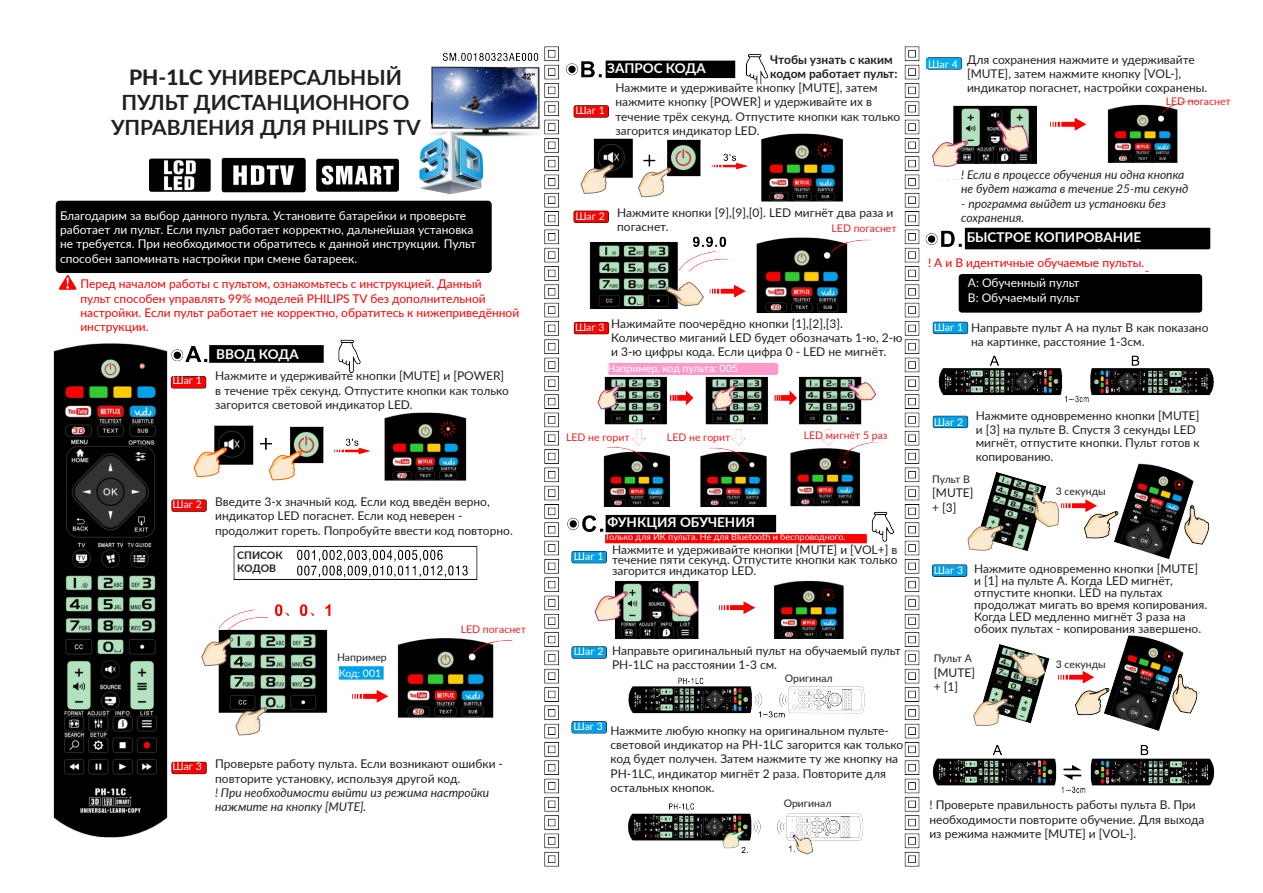
<style>
.page{position:relative;width:1263px;height:893px;background:#fff}
.page>*{position:absolute;margin:0;border:0;box-sizing:border-box;transform-origin:0 0}
.t1{font:700 21px/25.2px "Lato";color:#231f20;text-align:center}
.t2{font:700 13.5px "Lato";color:#fff}
.t3{font:12px/14.4px "Lato";color:#231f20}
.t4{font:12px/14.4px "Lato";color:#fff}
.t5{font:12px/14.4px "Lato";color:#f00}
.t6{font:italic 12px/14.4px "Lato";color:#231f20}
.t7{font:700 12px/14.4px "Lato";color:#231f20}
.t8{font:10.5px "Lato";color:#fff}
.t9{font:10.5px "Lato";color:#ed1f24}
.t10{font:10.5px "Lato";color:#231f20}
.t11{font:700 10.5px/12.6px "Lato";color:#231f20}
.t12{font:9px "Lato";color:#fff}
.s1{font-weight:800}
</style>
<div class="page">
<img style="left:53px;top:46px;width:1162px;height:821px">
<div style="left:926px;top:59px;width:34px;height:10px;background:#00aeef"></div>
<div style="left:930px;top:645px;width:19px;height:17px;background:#fff"></div>
<p class="t1" style="left:111px;top:64px;width:311px"><span class="s1">PH-1LC</span> УНИВЕРСАЛЬНЫЙ<br>ПУЛЬТ ДИСТАНЦИОННОГО<br>УПРАВЛЕНИЯ ДЛЯ PHILIPS TV</p>
<p class="t4" style="left:60px;top:208px;width:418px">Благодарим за выбор данного пульта. Установите батарейки и проверьте работает ли пульт. Если пульт работает корректно, дальнейшая установка не требуется. При необходимости обратитесь к данной инструкции. Пульт способен запоминать настройки при смене батареек.</p>
<p class="t5" style="left:80px;top:276px;width:440px">Перед началом работы с пультом, ознакомьтесь с инструкцией. Данный<br>пульт способен управлять 99% моделей PHILIPS TV без дополнительной настройки. Если пульт работает не корректно, обратитесь к нижеприведённой инструкции.</p>
<p class="t8" style="left:172px;top:373px;width:31px">Шаг 1</p>
<p class="t2" style="left:216px;top:344px;width:84px">ВВОД КОДА</p>
<p class="t3" style="left:215px;top:368px;width:295px">Нажмите и удерживайте кнопки [MUTE] и [POWER] в течение трёх секунд. Отпустите кнопки как только загорится световой индикатор LED.</p>
<p class="t8" style="left:172px;top:496px;width:31px">Шаг 2</p>
<p class="t3" style="left:215px;top:494px;width:299px">Введите 3-х значный код. Если код введён верно, индикатор LED погаснет. Если код неверен - продолжит гореть. Попробуйте ввести код повторно.</p>
<p class="t11" style="left:237px;top:549px;width:47px">СПИСОК<br>КОДОВ</p>
<p class="t10" style="left:337px;top:650px;width:51px">Например</p>
<p class="t8" style="left:339px;top:665px;width:44px">Код: 001</p>
<p class="t9" style="left:461px;top:621px;width:67px">LED погаснет</p>
<p class="t8" style="left:172px;top:758px;width:31px">Шаг 3</p>
<p class="t3" style="left:215px;top:756px;width:289px">Проверьте работу пульта. Если возникают ошибки - повторите установку, используя другой код.</p>
<p class="t6" style="left:215px;top:785px;width:276px">! При необходимости выйти из режима настройки нажмите на кнопку [MUTE].</p>
<p class="t2" style="left:607px;top:58px;width:100px">ЗАПРОС КОДА</p>
<p class="t7" style="left:770px;top:52px;width:129px">Чтобы узнать с каким кодом работает пульт:</p>
<p class="t8" style="left:575px;top:103px;width:31px">Шаг 1</p>
<p class="t3" style="left:615px;top:80px;width:286px">Нажмите и удерживайте кнопку [MUTE], затем нажмите кнопку [POWER] и удерживайте их в течение трёх секунд. Отпустите кнопки как только загорится индикатор LED.</p>
<p class="t8" style="left:575px;top:209px;width:31px">Шаг 2</p>
<p class="t3" style="left:617px;top:205px;width:278px">Нажмите кнопки [9],[9],[0]. LED мигнёт два раза и погаснет.</p>
<p class="t9" style="left:831px;top:221px;width:67px">LED погаснет</p>
<p class="t8" style="left:575px;top:320px;width:31px">Шаг 3</p>
<p class="t3" style="left:611px;top:316px;width:293px">Нажимайте поочерёдно кнопки [1],[2],[3].<br>Количество миганий LED будет обозначать 1-ю, 2-ю и 3-ю цифры кода. Если цифра 0 - LED не мигнёт.</p>
<p class="t8" style="left:608px;top:360px;width:132px">Например, код пульта: 005</p>
<p class="t9" style="left:566px;top:430px;width:65px">LED не горит</p>
<p class="t9" style="left:667px;top:430px;width:65px">LED не горит</p>
<p class="t9" style="left:804px;top:428px;width:85px">LED мигнёт 5 раз</p>
<p class="t2" style="left:608px;top:512px;width:149px">ФУНКЦИЯ ОБУЧЕНИЯ</p>
<p class="t12" style="left:605px;top:530px;width:242px">Только для ИК пульта. Не для Bluetooth и беспроводного.</p>
<p class="t8" style="left:574px;top:549px;width:31px">Шаг 1</p>
<p class="t3" style="left:612px;top:544px;width:287px;line-height:10.5px;text-align:justify">Нажмите и удерживайте кнопки [MUTE] и [VOL+] в течение пяти секунд. Отпустите кнопки как только загорится индикатор LED.</p>
<p class="t8" style="left:574px;top:643px;width:31px">Шаг 2</p>
<p class="t3" style="left:612px;top:643px;width:290px">Направьте оригинальный пульт на обучаемый пульт<br>PH-1LC на расстоянии 1-3 см.</p>
<p class="t10" style="left:785px;top:670px;width:49px">Оригинал</p>
<p class="t8" style="left:573px;top:719px;width:31px">Шаг 3</p>
<p class="t3" style="left:610px;top:722px;width:294px">Нажмите любую кнопку на оригинальном пульте&shy;световой индикатор на PH-1LC загорится как только код будет получен. Затем нажмите ту же кнопку на PH-1LC, индикатор мигнёт 2 раза. Повторите для остальных кнопок.</p>
<p class="t10" style="left:784px;top:796px;width:49px">Оригинал</p>
<p class="t8" style="left:928px;top:57px;width:31px">Шаг 4</p>
<p class="t3" style="left:967px;top:52px;width:229px">Для сохранения нажмите и удерживайте</p>
<p class="t3" style="left:967px;top:66px;width:242px">[MUTE], затем нажмите кнопку [VOL-], индикатор погаснет, настройки сохранены.</p>
<p class="t9" style="left:1166px;top:93px;width:67px">LED погаснет</p>
<p class="t6" style="left:961px;top:167px;width:228px">! Если в процессе обучения ни одна кнопка не будет нажата в течение 25-ти секунд</p>
<p class="t6" style="left:961px;top:196px;width:206px">- программа выйдет из установки без сохранения.</p>
<p class="t2" style="left:967px;top:227px;width:176px">БЫСТРОЕ КОПИРОВАНИЕ</p>
<p class="t5" style="left:928px;top:254px;width:218px">! А и В идентичные обучаемые пульты.</p>
<p class="t4" style="left:968px;top:275px;width:113px">А: Обученный пульт</p>
<p class="t4" style="left:968px;top:290px;width:114px">В: Обучаемый пульт</p>
<p class="t8" style="left:934px;top:320px;width:31px">Шаг 1</p>
<p class="t3" style="left:971px;top:320px;width:239px">Направьте пульт А на пульт В как показано на картинке, расстояние 1-3см.</p>
<p class="t8" style="left:934px;top:414px;width:31px">Шаг 2</p>
<p class="t3" style="left:976px;top:409px;width:226px;line-height:13.5px">Нажмите одновременно кнопки [MUTE] и [3] на пульте В. Спустя 3 секунды LED мигнёт, отпустите кнопки. Пульт готов к копированию.</p>
<p class="t10" style="left:932px;top:471px;width:39px">Пульт В</p>
<p class="t3" style="left:932px;top:485px;width:43px">[MUTE] + [3]</p>
<p class="t10" style="left:1056px;top:483px;width:52px">3 секунды</p>
<p class="t8" style="left:934px;top:563px;width:31px">Шаг 3</p>
<p class="t3" style="left:974px;top:562px;width:234px;line-height:12px">Нажмите одновременно кнопки [MUTE] и [1] на пульте А. Когда LED мигнёт, отпустите кнопки. LED на пультах продолжат мигать во время копирования.<br>Когда LED медленно мигнёт 3 раза на обоих пультах - копирования завершено.</p>
<p class="t10" style="left:934px;top:651px;width:40px">Пульт А</p>
<p class="t3" style="left:934px;top:665px;width:43px">[MUTE] + [1]</p>
<p class="t10" style="left:1056px;top:657px;width:52px">3 секунды</p>
<p class="t3" style="left:929px;top:797px;width:277px">! Проверьте правильность работы пульта В. При необходимости повторите обучение. Для выхода из режима нажмите [MUTE] и [VOL-].</p>
</div>
